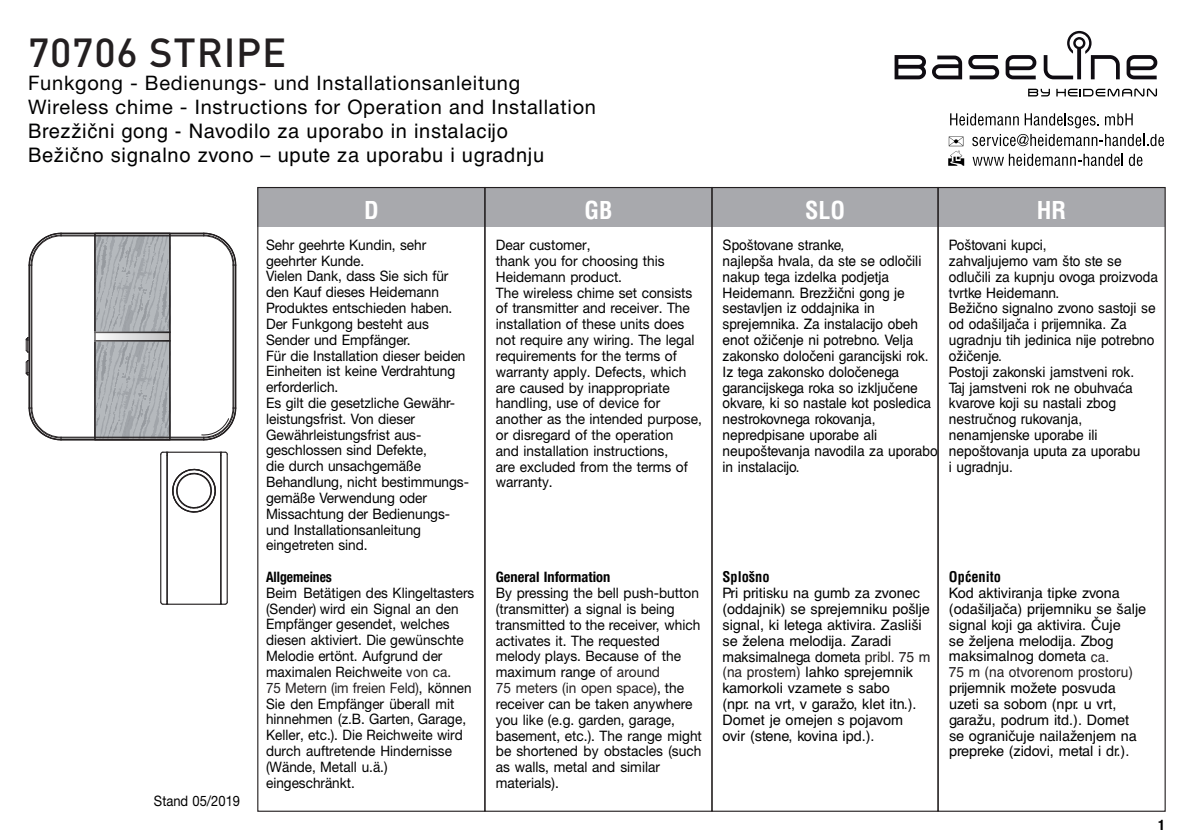
<style>
.page{position:relative;width:1191px;height:840px;background:#fff}
.page>*{position:absolute;margin:0;border:0;box-sizing:border-box;transform-origin:0 0}
.t1{font:500 40px "DIN";letter-spacing:.02em;color:#231f20}
.t2{font:700 condensed 24px "Helvetica";color:#fff}
.t3{font:20px/24px "Helvetica Neue LT Pro";letter-spacing:.04em;color:#000001}
.t4{font:20px/24px "Helvetica LTCE";letter-spacing:.04em;color:#000001}
.t5{font:14.4px/15.8px "Helvetica Neue LT Pro";color:#000001;scale:.95 1}
.t6{font:14.4px/15.8px "Helvetica LTCE";color:#000001;scale:.95 1}
.t7{font:14.4px/15.8px "Helvetica LTCE";color:#000001}
.t8{font:14.4px/15.8px "Helvetica Neue LT Pro";color:#000001;scale:.94 1}
.t9{font:700 condensed 14.4px "Helvetica Neue LT Std";color:#000}
.t10{font:700 condensed 14.4px "Helvetica LTCE";color:#000}
.t11{font:14.4px "Helvetica Neue LT Std";color:#000001;scale:.9 1}
.t12{font:700 condensed 14.4px "Helvetica Neue LT Std";color:#000001;scale:.94 1}
.s1{color:#231f20}
</style>
<div class="page">
<div style="left:258px;top:187px;width:907px;height:39px;background:#a8a9ad"></div>
<div style="left:937px;top:187px;width:228px;height:624px;border:1px solid #231f20"></div>
<svg style="left:972px;top:154px;width:170px;height:12px"></svg>
<svg style="left:948px;top:136px;width:16px;height:30px"></svg>
<svg style="left:972px;top:134px;width:192px;height:12px"></svg>
<svg style="left:950px;top:113px;width:68px;height:12px"></svg>
<svg style="left:1024px;top:113px;width:75px;height:15px"></svg>
<svg style="left:1105px;top:113px;width:27px;height:12px"></svg>
<svg style="left:894px;top:55px;width:32px;height:24px"></svg>
<svg style="left:932px;top:55px;width:30px;height:24px"></svg>
<svg style="left:968px;top:55px;width:31px;height:24px"></svg>
<svg style="left:1005px;top:55px;width:31px;height:24px"></svg>
<svg style="left:1126px;top:55px;width:31px;height:24px"></svg>
<svg style="left:1043px;top:31px;width:76px;height:48px"></svg>
<svg style="left:1028px;top:89px;width:22px;height:7px"></svg>
<svg style="left:1056px;top:88px;width:101px;height:8px"></svg>
<hr style="left:163px;top:603px;width:62px;height:1px;background:#231f20">
<hr style="left:160px;top:454px;width:1px;height:147px;background:#231f20">
<hr style="left:166px;top:452px;width:2px;height:151px;background:#231f20">
<hr style="left:220px;top:452px;width:1px;height:151px;background:#231f20">
<hr style="left:227px;top:454px;width:1px;height:147px;background:#231f20">
<hr style="left:163px;top:451px;width:62px;height:1px;background:#231f20">
<svg style="left:160px;top:600px;width:9px;height:5px"></svg>
<svg style="left:160px;top:451px;width:9px;height:4px"></svg>
<svg style="left:219px;top:600px;width:9px;height:5px"></svg>
<svg style="left:172px;top:468px;width:44px;height:45px"></svg>
<svg style="left:219px;top:451px;width:9px;height:4px"></svg>
<hr style="left:29px;top:265px;width:1px;height:143px;background:#231f20">
<hr style="left:31px;top:265px;width:1px;height:143px;background:#231f20">
<hr style="left:61px;top:439px;width:34px;height:1px;background:#231f20">
<hr style="left:95px;top:439px;width:75px;height:1px;background:#231f20">
<hr style="left:170px;top:439px;width:34px;height:1px;background:#231f20">
<hr style="left:170px;top:437px;width:34px;height:1px;background:#231f20">
<hr style="left:61px;top:437px;width:34px;height:1px;background:#231f20">
<hr style="left:61px;top:436px;width:34px;height:1px;background:#231f20">
<hr style="left:170px;top:436px;width:34px;height:1px;background:#231f20">
<hr style="left:94px;top:233px;width:1px;height:206px;background:#231f20">
<hr style="left:95px;top:341px;width:1px;height:98px;background:#231f20">
<hr style="left:95px;top:233px;width:1px;height:99px;background:#231f20">
<hr style="left:169px;top:341px;width:1px;height:98px;background:#231f20">
<svg style="left:94px;top:236px;width:78px;height:202px;background:#a8acb0"></svg>
<hr style="left:169px;top:233px;width:1px;height:99px;background:#231f20">
<hr style="left:170px;top:233px;width:1px;height:206px;background:#231f20">
<hr style="left:233px;top:265px;width:1px;height:143px;background:#231f20">
<hr style="left:235px;top:265px;width:1px;height:143px;background:#231f20">
<hr style="left:61px;top:235px;width:34px;height:1px;background:#231f20">
<hr style="left:95px;top:235px;width:75px;height:1px;background:#231f20">
<hr style="left:170px;top:235px;width:34px;height:1px;background:#231f20">
<hr style="left:61px;top:233px;width:143px;height:1px;background:#231f20">
<svg style="left:26px;top:359px;width:3px;height:16px"></svg>
<svg style="left:26px;top:337px;width:3px;height:15px"></svg>
<svg style="left:201px;top:407px;width:35px;height:33px"></svg>
<svg style="left:28px;top:407px;width:34px;height:33px"></svg>
<svg style="left:28px;top:232px;width:34px;height:33px"></svg>
<svg style="left:203px;top:232px;width:33px;height:33px"></svg>
<svg style="left:94px;top:331px;width:76px;height:10px"></svg>
<h1 class="t1" style="left:28px;top:27px;width:260px">70706 STRIPE</h1>
<h3 class="t3" style="left:28px;top:71px;width:569px">Funkgong - Bedienungs- und Installationsanleitung<br>Wireless chime - Instructions for Operation and Installation</h3>
<h3 class="t4" style="left:28px;top:119px;width:518px">Brezžični gong - Navodilo za uporabo in instalacijo<br>Bežično signalno zvono – upute za uporabu i ugradnju</h3>
<p class="t11" style="left:154px;top:792px;width:97px">Stand 05/2019</p>
<h2 class="t2" style="left:364px;top:195px;width:16px">D</h2>
<h2 class="t2" style="left:584px;top:195px;width:30px">GB</h2>
<h2 class="t2" style="left:805px;top:195px;width:42px">SLO</h2>
<h2 class="t2" style="left:1037px;top:195px;width:31px">HR</h2>
<p class="t5" style="left:496px;top:237px;width:218px">Dear customer,<br>thank you for choosing this<br>Heidemann product.<br>The wireless chime set consists of transmitter and receiver. The installation of these units does not require any wiring. The legal requirements for the terms of warranty apply. Defects, which are caused by inappropriate handling, use of device for another as the intended purpose, or disregard of the operation<br>and installation instructions,<br>are excluded from the terms of warranty.</p>
<p class="t5" style="left:266px;top:236px;width:215px">Sehr geehrte Kundin, sehr geehrter Kunde.<br>Vielen Dank, dass Sie sich für den Kauf dieses Heidemann<br>Produktes entschieden haben.<br>Der Funkgong besteht aus<br>Sender und Empfänger.<br>Für die Installation dieser beiden<br>Einheiten ist keine Verdrahtung erforderlich.<br>Es gilt die gesetzliche Gewähr&shy;leistungsfrist. Von dieser<br>Gewährleistungsfrist aus&shy;geschlossen sind Defekte,<br>die durch unsachgemäße<br>Behandlung, nicht bestimmungs&shy;gemäße Verwendung oder<br>Missachtung der Bedienungs&shy;und Installationsanleitung eingetreten sind.</p>
<p class="t12" style="left:266px;top:568px;width:72px">Allgemeines</p>
<p class="t8" style="left:266px;top:584px;width:223px">Beim Betätigen des Klingeltasters (Sender) wird ein Signal an den<br>Empfänger gesendet, welches diesen aktiviert. Die gewünschte<br>Melodie ertönt. Aufgrund der maximalen Reichweite <span class="s1">von ca.<br>75 Metern (im freien Feld)</span>, können<br>Sie den Empfänger überall mit hinnehmen (z.B. Garten, Garage,<br>Keller, etc.). Die Reichweite wird durch auftretende Hindernisse (Wände, Metall u.ä.) eingeschränkt.</p>
<p class="t6" style="left:722px;top:237px;width:228px">Spoštovane stranke,<br>najlepša hvala, da ste se odločili nakup tega izdelka podjetja<br>Heidemann. Brezžični gong je sestavljen iz oddajnika in sprejemnika. Za instalacijo obeh enot ožičenje ni potrebno. Velja zakonsko določeni garancijski rok.<br>Iz tega zakonsko določenega garancijskega roka so izključene okvare, ki so nastale kot posledica nestrokovnega rokovanja, nepredpisane uporabe ali neupoštevanja navodila za uporabo in instalacijo.</p>
<p class="t6" style="left:949px;top:237px;width:221px">Poštovani kupci,<br>zahvaljujemo vam što ste se odlučili za kupnju ovoga proizvoda tvrtke Heidemann.<br>Bežično signalno zvono sastoji se od odašiljača i prijemnika. Za ugradnju tih jedinica nije potrebno ožičenje.<br>Postoji zakonski jamstveni rok.<br>Taj jamstveni rok ne obuhvaća kvarove koji su nastali zbog nestručnog rukovanja, nenamjenske uporabe ili nepoštovanja uputa za uporabu<br>i ugradnju.</p>
<p class="t10" style="left:949px;top:567px;width:53px">Općenito</p>
<p class="t7" style="left:949px;top:585px;width:199px">Kod aktiviranja tipke zvona (odašiljača) prijemniku se šalje signal koji ga aktivira. Čuje<br>se željena melodija. Zbog maksimalnog dometa <span class="s1">ca.<br>75 m (na otvorenom prostoru)</span></p>
<p class="t7" style="left:949px;top:680px;width:189px">prijemnik možete posvuda uzeti sa sobom (npr. u vrt, garažu, podrum itd.). Domet se ograničuje nailaženjem na prepreke (zidovi, metal i dr.).</p>
<p class="t10" style="left:722px;top:567px;width:49px">Splošno</p>
<p class="t7" style="left:722px;top:585px;width:209px">Pri pritisku na gumb za zvonec (oddajnik) se sprejemniku pošlje signal, ki letega aktivira. Zasliši se želena melodija. Zaradi maksimalnega dometa <span class="s1">pribl. 75 m (na prostem)</span> lahko sprejemnik kamorkoli vzamete s sabo<br>(npr. na vrt, v garažo, klet itn.).<br>Domet je omejen s pojavom<br>ovir (stene, kovina ipd.).</p>
<p class="t9" style="left:496px;top:568px;width:116px">General Information</p>
<p class="t5" style="left:496px;top:584px;width:218px">By pressing the bell push-button (transmitter) a signal is being transmitted to the receiver, which activates it. The requested melody plays. Because of the maximum range <span class="s1">of around<br>75 meters (in open space)</span>, the receiver can be taken anywhere you like (e.g. garden, garage, basement, etc.). The range might be shortened by obstacles (such as walls, metal and similar materials).</p>
<p class="t9" style="left:1158px;top:815px;width:8px">1</p>
</div>
